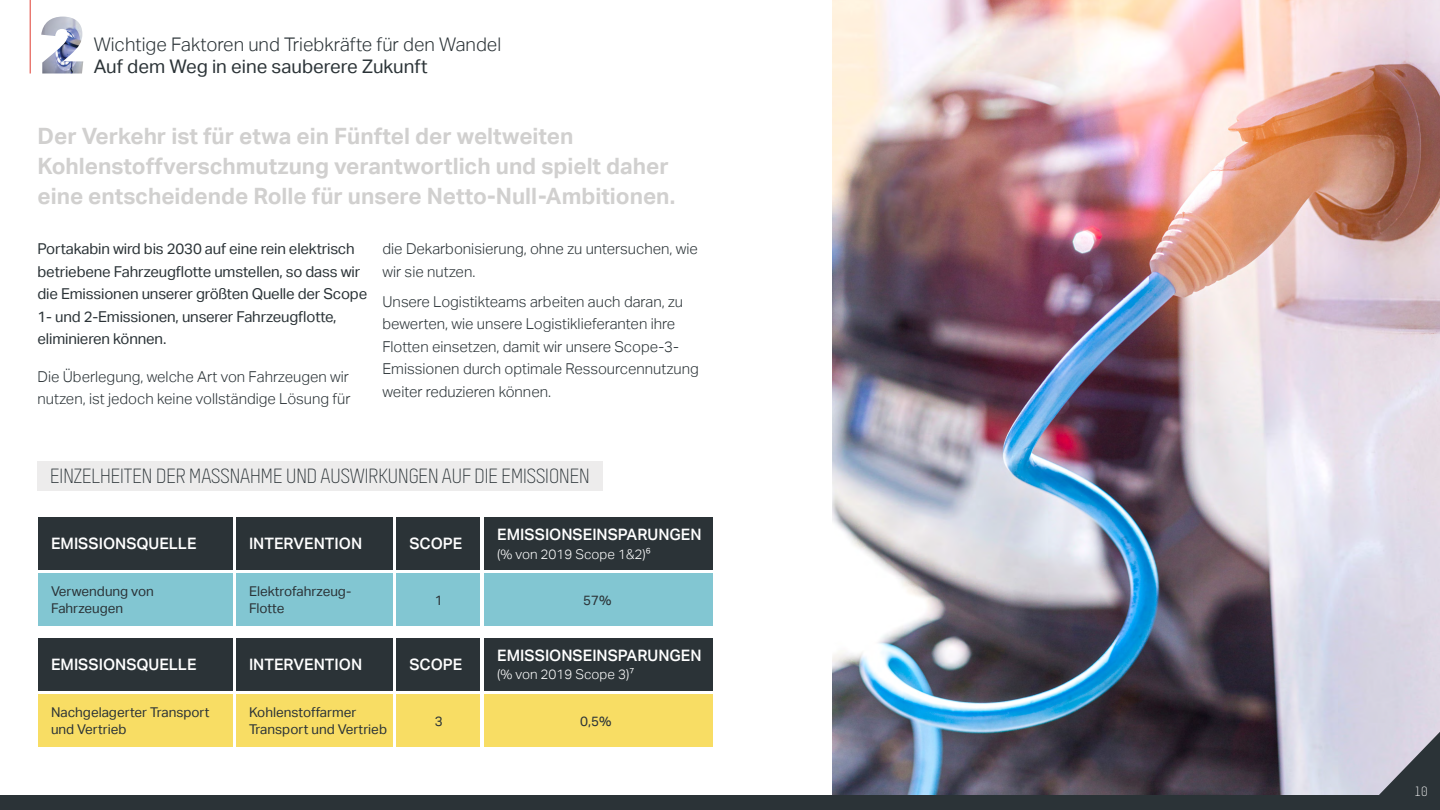
<style>
.page{position:relative;width:1440px;height:810px;background:#fff}
.page>*{position:absolute;margin:0;border:0;box-sizing:border-box;transform-origin:0 0}
.t1{font:700 22.5px/30px "Aktiv Grotesk";color:#d1d0cf}
.t2{font:300 18.75px "Aktiv Grotesk";color:#2b3337}
.t3{font:18.75px "Aktiv Grotesk";color:#2b3337}
.t4{font:18.38px "Modula Hero Part 1";color:#2b3337}
.t5{font:500 15.75px "Aktiv Grotesk";color:#fff}
.t6{font:300 15px/22.5px "Aktiv Grotesk";color:#2b3337}
.t7{font:15px/22.5px "Aktiv Grotesk";letter-spacing:-.01em;color:#2b3337}
.t8{font:13.5px/17.2px "Aktiv Grotesk";color:#2b3337}
.t9{font:300 13.5px "Aktiv Grotesk";color:#fff}
.t10{font:12px "Modula Text";color:#fff}
</style>
<div class="page">
<img style="left:832px;top:0;width:608px;height:795px">
<svg style="left:1364px;top:732px;width:76px;height:63px;background:#91929d"></svg>
<hr style="left:30px;top:0;width:1px;height:74px;background:#e03c31">
<div style="left:0;top:795px;width:1440px;height:15px;background:#2b3337"></div>
<div style="left:236px;top:574px;width:157px;height:52px;background:#82c6d2"></div>
<div style="left:236px;top:518px;width:157px;height:52px;background:#2b3337"></div>
<div style="left:38px;top:574px;width:194px;height:52px;background:#82c6d2"></div>
<div style="left:38px;top:518px;width:194px;height:52px;background:#2b3337"></div>
<div style="left:397px;top:574px;width:83px;height:52px;background:#82c6d2"></div>
<div style="left:397px;top:518px;width:83px;height:52px;background:#2b3337"></div>
<div style="left:484px;top:574px;width:228px;height:52px;background:#82c6d2"></div>
<div style="left:484px;top:518px;width:228px;height:52px;background:#2b3337"></div>
<div style="left:236px;top:694px;width:157px;height:53px;background:#f8dd64"></div>
<div style="left:236px;top:638px;width:157px;height:53px;background:#2b3337"></div>
<div style="left:38px;top:694px;width:194px;height:53px;background:#f8dd64"></div>
<div style="left:38px;top:638px;width:194px;height:53px;background:#2b3337"></div>
<div style="left:397px;top:694px;width:83px;height:53px;background:#f8dd64"></div>
<div style="left:397px;top:638px;width:83px;height:53px;background:#2b3337"></div>
<div style="left:484px;top:694px;width:228px;height:53px;background:#f8dd64"></div>
<div style="left:484px;top:638px;width:228px;height:53px;background:#2b3337"></div>
<img style="left:41px;top:17px;width:42px;height:57px">
<div style="left:38px;top:461px;width:565px;height:30px;background:#edecec"></div>
<p class="t2" style="left:94px;top:33px;width:409px">Wichtige Faktoren und Triebkräfte für den Wandel</p>
<p class="t3" style="left:94px;top:56px;width:335px">Auf dem Weg in eine sauberere Zukunft</p>
<p class="t1" style="left:38px;top:121px;width:639px">Der Verkehr ist für etwa ein Fünftel der weltweiten<br>Kohlenstoffverschmutzung verantwortlich und spielt daher eine entscheidende Rolle für unsere Netto-Null-Ambitionen.</p>
<p class="t7" style="left:38px;top:238px;width:331px">Portakabin wird bis 2030 auf eine rein elektrisch betriebene Fahrzeugflotte umstellen, so dass wir die Emissionen unserer größten Quelle der Scope 1- und 2-Emissionen, unserer Fahrzeugflotte, eliminieren können.</p>
<p class="t6" style="left:38px;top:366px;width:314px">Die Überlegung, welche Art von Fahrzeugen wir nutzen, ist jedoch keine vollständige Lösung für</p>
<p class="t6" style="left:382px;top:238px;width:317px">die Dekarbonisierung, ohne zu untersuchen, wie wir sie nutzen.</p>
<p class="t6" style="left:382px;top:291px;width:318px">Unsere Logistikteams arbeiten auch daran, zu bewerten, wie unsere Logistiklieferanten ihre Flotten einsetzen, damit wir unsere Scope-3- Emissionen durch optimale Ressourcennutzung weiter reduzieren können.</p>
<p class="t4" style="left:50px;top:465px;width:541px">EINZELHEITEN DER MASSNAHME UND AUSWIRKUNGEN AUF DIE EMISSIONEN</p>
<p class="t5" style="left:51px;top:535px;width:147px">EMISSIONSQUELLE</p>
<p class="t5" style="left:249px;top:535px;width:115px">INTERVENTION</p>
<p class="t5" style="left:410px;top:535px;width:54px">SCOPE</p>
<p class="t5" style="left:497px;top:525px;width:206px">EMISSIONSEINSPARUNGEN</p>
<p class="t9" style="left:497px;top:546px;width:155px">(% von 2019 Scope 1&amp;2)6</p>
<p class="t8" style="left:51px;top:583px;width:104px">Verwendung von<br>Fahrzeugen</p>
<p class="t8" style="left:249px;top:583px;width:104px">Elektrofahrzeug-<br>Flotte</p>
<p class="t8" style="left:435px;top:592px;width:9px">1</p>
<p class="t8" style="left:583px;top:592px;width:30px">57%</p>
<p class="t5" style="left:51px;top:655px;width:147px">EMISSIONSQUELLE</p>
<p class="t5" style="left:249px;top:655px;width:115px">INTERVENTION</p>
<p class="t5" style="left:410px;top:655px;width:54px">SCOPE</p>
<p class="t5" style="left:497px;top:646px;width:206px">EMISSIONSEINSPARUNGEN</p>
<p class="t9" style="left:497px;top:667px;width:139px">(% von 2019 Scope 3)7</p>
<p class="t8" style="left:51px;top:704px;width:160px">Nachgelagerter Transport und Vertrieb</p>
<p class="t8" style="left:249px;top:704px;width:140px">Kohlenstoffarmer<br>Transport und Vertrieb</p>
<p class="t8" style="left:435px;top:712px;width:9px">3</p>
<p class="t8" style="left:580px;top:712px;width:33px">0,5%</p>
<p class="t10" style="left:1415px;top:783px;width:15px">10</p>
</div>
